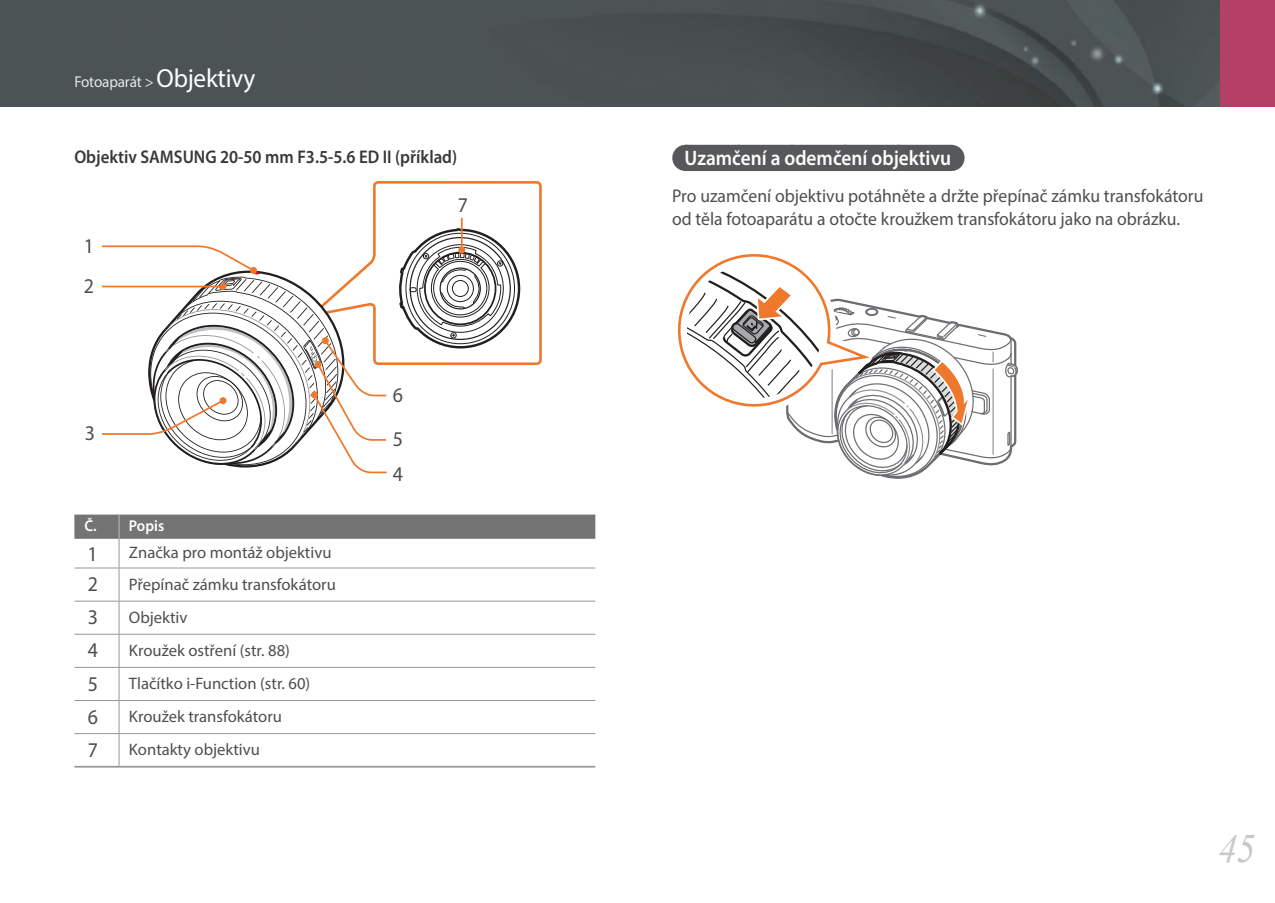
<style>
.page{position:relative;width:1275px;height:903px;background:#fff}
.page>*{position:absolute;margin:0;border:0;box-sizing:border-box;transform-origin:0 0}
.t1{font:italic 40.25px "Times New Roman";color:#c6c8ca;scale:.95 1}
.t2{font:600 21px "Myriad Pro";color:#fff;scale:.92 1}
.t3{font:21px/40.6px "Myriad Pro";color:#4d4e4f;scale:.95 1}
.t4{font:18.38px/22.8px "Myriad Pro";color:#4d4e4f;scale:.96 1}
.t5{font:600 18.38px "Myriad Pro";color:#383839;scale:.92 1}
.t6{font:16.62px "Myriad Pro";color:#4d4e4f}
.t7{font:15.75px "Myriad Pro";letter-spacing:-.01em;color:#e6e7e9;scale:.96 1}
.t8{font:600 15.75px "Myriad Pro";color:#fff;scale:.95 1}
.s1{font-size:26.25px;color:#fff}
</style>
<div class="page">
<img style="left:0;top:0;width:1220px;height:107px">
<div style="left:1220px;top:0;width:55px;height:107px;background:#b54067"></div>
<svg style="left:102px;top:181px;width:440px;height:293px"></svg>
<div style="left:311px;top:391px;width:7px;height:7px;background:#ee792d;border-radius:50%"></div>
<hr style="left:461px;top:218px;width:2px;height:32px;background:#ee792d">
<div style="left:458px;top:246px;width:7px;height:7px;background:#ee792d;border-radius:50%"></div>
<hr style="left:74px;top:568px;width:45px;height:1px;background:#96979b">
<hr style="left:119px;top:568px;width:476px;height:1px;background:#96979b">
<hr style="left:119px;top:568px;width:1px;height:33px;background:#96979b">
<hr style="left:74px;top:601px;width:45px;height:1px;background:#96979b">
<hr style="left:119px;top:601px;width:476px;height:1px;background:#96979b">
<hr style="left:119px;top:601px;width:1px;height:33px;background:#96979b">
<hr style="left:74px;top:634px;width:45px;height:1px;background:#96979b">
<hr style="left:119px;top:634px;width:476px;height:1px;background:#96979b">
<hr style="left:119px;top:634px;width:1px;height:33px;background:#96979b">
<hr style="left:74px;top:667px;width:45px;height:1px;background:#96979b">
<hr style="left:119px;top:667px;width:476px;height:1px;background:#96979b">
<hr style="left:119px;top:668px;width:1px;height:32px;background:#96979b">
<hr style="left:74px;top:700px;width:45px;height:1px;background:#96979b">
<hr style="left:119px;top:700px;width:476px;height:1px;background:#96979b">
<hr style="left:119px;top:701px;width:1px;height:32px;background:#96979b">
<hr style="left:74px;top:733px;width:45px;height:1px;background:#96979b">
<hr style="left:119px;top:733px;width:476px;height:1px;background:#96979b">
<hr style="left:119px;top:734px;width:1px;height:32px;background:#96979b">
<hr style="left:74px;top:766px;width:45px;height:1px;background:#96979b">
<hr style="left:119px;top:766px;width:476px;height:1px;background:#96979b">
<svg style="left:74px;top:514px;width:521px;height:54px"></svg>
<div style="left:685px;top:145px;width:265px;height:26px;background:#56585a"></div>
<svg style="left:950px;top:145px;width:1px;height:26px"></svg>
<svg style="left:677px;top:254px;width:341px;height:225px"></svg>
<p class="t7" style="left:74px;top:75px;width:190px">Fotoaparát &gt; <span class="s1">Objektivy</span></p>
<p class="t5" style="left:74px;top:150px;width:418px">Objektiv SAMSUNG 20-50 mm F3.5-5.6 ED II (příklad)</p>
<p class="t3" style="left:84px;top:228px;width:12px">1<br>2</p>
<p class="t3" style="left:393px;top:378px;width:12px">6</p>
<p class="t3" style="left:85px;top:416px;width:12px">3</p>
<p class="t3" style="left:393px;top:421px;width:12px">5</p>
<p class="t8" style="left:84px;top:520px;width:86px">Č. Popis</p>
<p class="t3" style="left:88px;top:536px;width:12px">1</p>
<p class="t6" style="left:129px;top:546px;width:204px">Značka pro montáž objektivu</p>
<p class="t3" style="left:88px;top:566px;width:12px">2</p>
<p class="t6" style="left:129px;top:578px;width:208px">Přepínač zámku transfokátoru</p>
<p class="t3" style="left:88px;top:600px;width:12px">3</p>
<p class="t6" style="left:129px;top:611px;width:60px">Objektiv</p>
<p class="t3" style="left:88px;top:633px;width:12px">4</p>
<p class="t6" style="left:129px;top:644px;width:162px">Kroužek ostření (str. 88)</p>
<p class="t3" style="left:88px;top:666px;width:12px">5</p>
<p class="t6" style="left:129px;top:677px;width:183px">Tlačítko i-Function (str. 60)</p>
<p class="t3" style="left:88px;top:699px;width:12px">6</p>
<p class="t6" style="left:129px;top:710px;width:155px">Kroužek transfokátoru</p>
<p class="t3" style="left:88px;top:732px;width:12px">7</p>
<p class="t6" style="left:129px;top:743px;width:132px">Kontakty objektivu</p>
<p class="t3" style="left:393px;top:456px;width:12px">4</p>
<p class="t3" style="left:458px;top:187px;width:12px">7</p>
<p class="t2" style="left:685px;top:150px;width:291px">Uzamčení a odemčení objektivu</p>
<p class="t4" style="left:672px;top:187px;width:555px">Pro uzamčení objektivu potáhněte a držte přepínač zámku transfokátoru od těla fotoaparátu a otočte kroužkem transfokátoru jako na obrázku.</p>
<h1 class="t1" style="left:1218px;top:826px;width:41px">45</h1>
</div>
